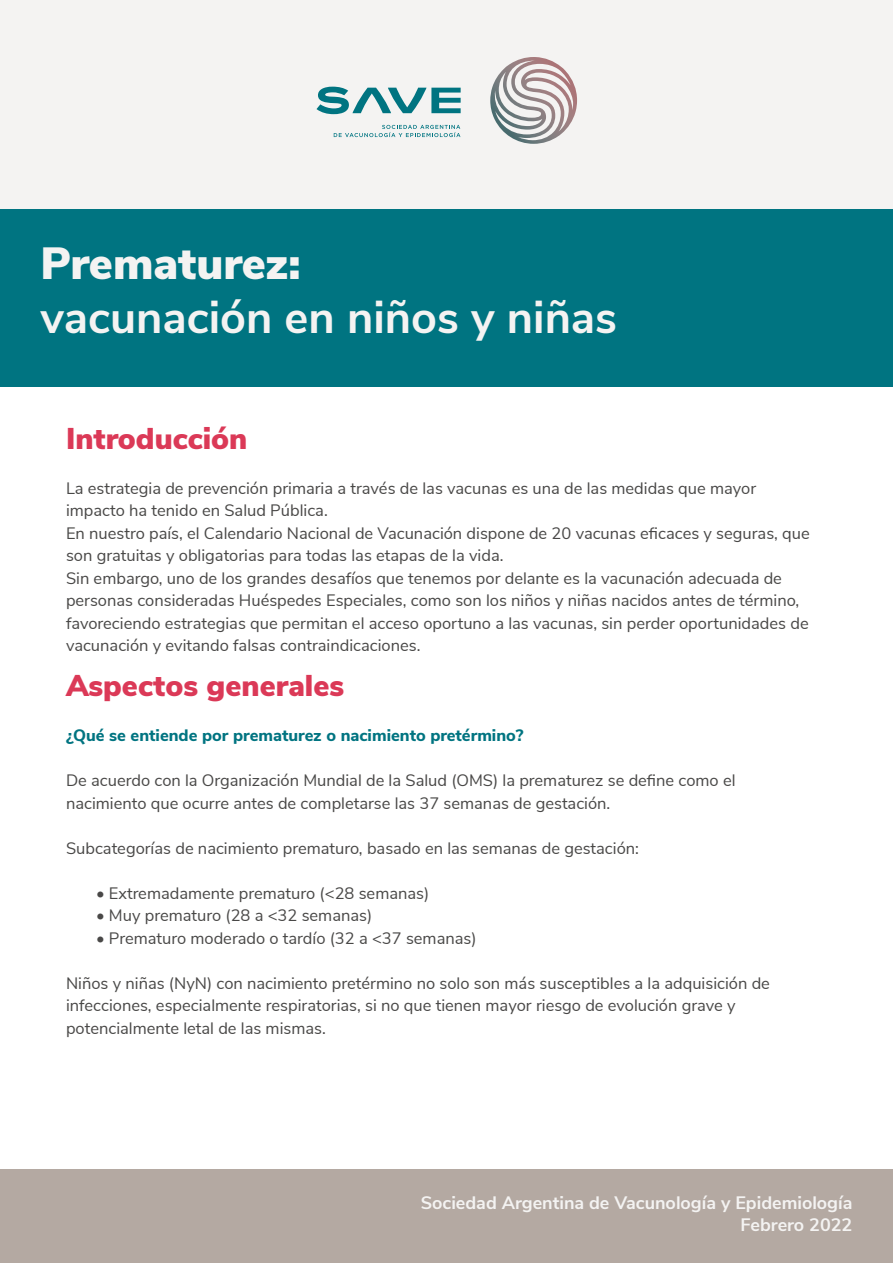
<style>
.page{position:relative;width:893px;height:1263px;background:#fff}
.page>*{position:absolute;margin:0;border:0;box-sizing:border-box;transform-origin:0 0}
.t1{font:700 45px "Nunito Sans";color:#f4f3f2}
.t2{font:900 45px "Nunito Sans";color:#f4f3f2}
.t3{font:900 30px "Nunito Sans";color:#db3957}
.t4{font:700 18px/21.6px "Nunito Sans";color:#f4f3f2;text-align:right}
.t5{font:16.5px/22.5px "Nunito Sans";color:#494847}
.t6{font:800 16.5px "Nunito Sans";color:#007481}
</style>
<div class="page">
<div style="left:0;top:0;width:893px;height:208px;background:#f4f3f2"></div>
<svg style="left:334px;top:125px;width:126px;height:12px"></svg>
<svg style="left:316px;top:87px;width:145px;height:27px"></svg>
<svg style="left:490px;top:57px;width:87px;height:87px"></svg>
<div style="left:0;top:1169px;width:893px;height:94px;background:#b4a9a2"></div>
<div style="left:0;top:209px;width:893px;height:178px;background:#007481"></div>
<h1 class="t2" style="left:41px;top:230px;width:262px">Prematurez:</h1>
<h1 class="t1" style="left:41px;top:285px;width:578px">vacunación en niños y niñas</h1>
<h2 class="t3" style="left:66px;top:416px;width:183px">Introducción</h2>
<p class="t5" style="left:66px;top:476px;width:745px">La estrategia de prevención primaria a través de las vacunas es una de las medidas que mayor impacto ha tenido en Salud Pública.<br>En nuestro país, el Calendario Nacional de Vacunación dispone de 20 vacunas eficaces y seguras, que son gratuitas y obligatorias para todas las etapas de la vida.<br>Sin embargo, uno de los grandes desafíos que tenemos por delante es la vacunación adecuada de personas consideradas Huéspedes Especiales, como son los niños y niñas nacidos antes de término, favoreciendo estrategias que permitan el acceso oportuno a las vacunas, sin perder oportunidades de vacunación y evitando falsas contraindicaciones.</p>
<h2 class="t3" style="left:66px;top:664px;width:280px">Aspectos generales</h2>
<p class="t6" style="left:66px;top:723px;width:459px">¿Qué se entiende por prematurez o nacimiento pretérmino?</p>
<p class="t5" style="left:66px;top:768px;width:671px">De acuerdo con la Organización Mundial de la Salud (OMS) la prematurez se define como el nacimiento que ocurre antes de completarse las 37 semanas de gestación.</p>
<p class="t5" style="left:66px;top:836px;width:574px">Subcategorías de nacimiento prematuro, basado en las semanas de gestación:</p>
<p class="t5" style="left:96px;top:881px;width:335px">• Extremadamente prematuro (&lt;28 semanas)</p>
<p class="t5" style="left:96px;top:903px;width:278px">• Muy prematuro (28 a &lt;32 semanas)</p>
<p class="t5" style="left:96px;top:926px;width:382px">• Prematuro moderado o tardío (32 a &lt;37 semanas)</p>
<p class="t5" style="left:66px;top:971px;width:705px">Niños y niñas (NyN) con nacimiento pretérmino no solo son más susceptibles a la adquisición de infecciones, especialmente respiratorias, si no que tienen mayor riesgo de evolución grave y potencialmente letal de las mismas.</p>
<p class="t4" style="left:421px;top:1191px;width:433px">Sociedad Argentina de Vacunología y Epidemiología<br>Febrero 2022</p>
</div>
